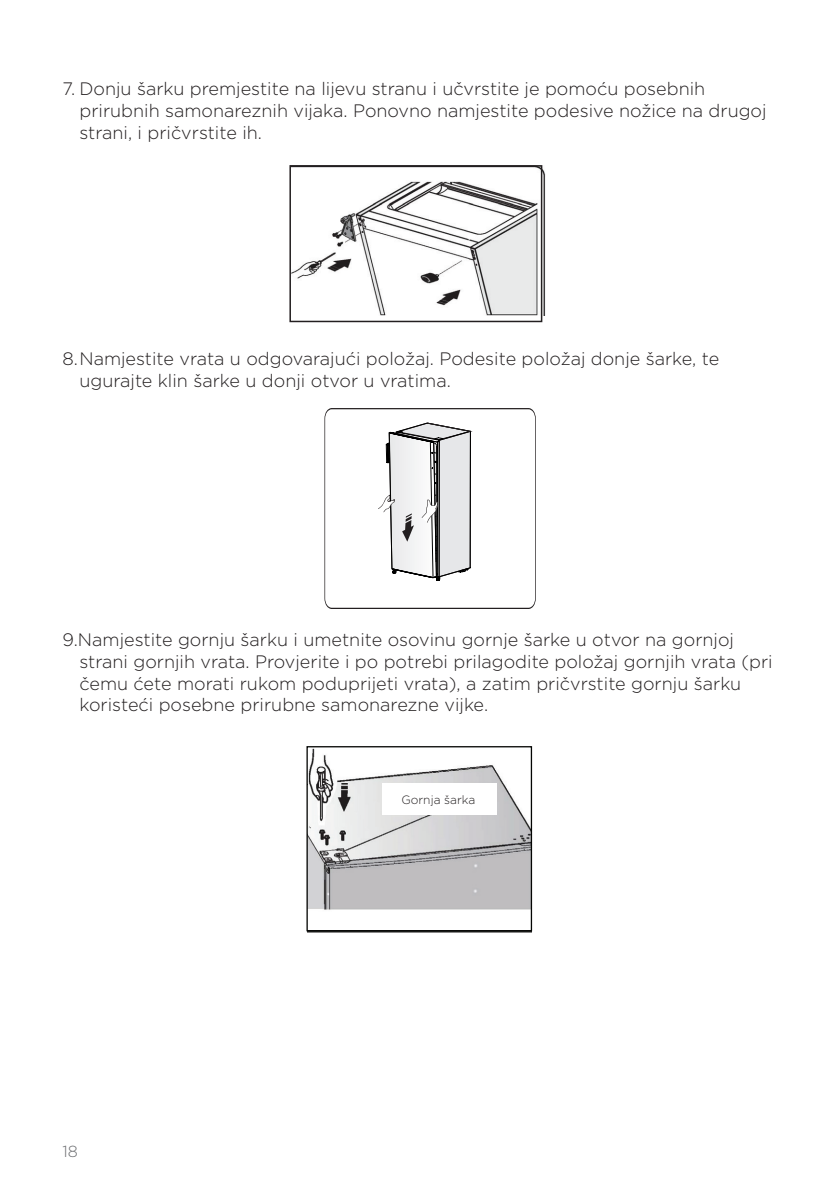
<style>
.page{position:relative;width:840px;height:1191px;background:#fff}
.page>*{position:absolute;margin:0;border:0;box-sizing:border-box;transform-origin:0 0}
.seznam{font:300 18px/21.6px "Gotham";color:#231f20}
.t1{font:300 16px "Gotham";color:#6c6d70}
.besedilo{font:300 12px "Gotham";color:#231f20}
</style>
<div class="page">
<img style="left:292px;top:166px;width:253px;height:150px">
<div style="left:289px;top:165px;width:253px;height:157px;border:2px solid #231f20"></div>
<svg style="left:324px;top:408px;width:211px;height:201px"></svg>
<svg style="left:378px;top:423px;width:93px;height:158px"></svg>
<img style="left:307px;top:748px;width:224px;height:185px">
<div style="left:306px;top:746px;width:225px;height:185px;border:1px solid #040503"></div>
<div style="left:381px;top:783px;width:115px;height:32px;background:#fff"></div>
<p class="seznam" style="left:79px;top:78px;width:688px;text-indent:-17px">7. Donju šarku premjestite na lijevu stranu i učvrstite je pomoću posebnih prirubnih samonareznih vijaka. Ponovno namjestite podesive nožice na drugoj strani, i pričvrstite ih.</p>
<p class="seznam" style="left:79px;top:348px;width:641px;text-indent:-17px">8.Namjestite vrata u odgovarajući položaj. Podesite položaj donje šarke, te ugurajte klin šarke u donji otvor u vratima.</p>
<p class="seznam" style="left:79px;top:628px;width:694px;text-indent:-17px">9.Namjestite gornju šarku i umetnite osovinu gornje šarke u otvor na gornjoj strani gornjih vrata. Provjerite i po potrebi prilagodite položaj gornjih vrata (pri čemu ćete morati rukom poduprijeti vrata), a zatim pričvrstite gornju šarku koristeći posebne prirubne samonarezne vijke.</p>
<p class="t1" style="left:62px;top:1140px;width:17px">18</p>
<p class="besedilo" style="left:401px;top:791px;width:75px">Gornja šarka</p>
</div>
